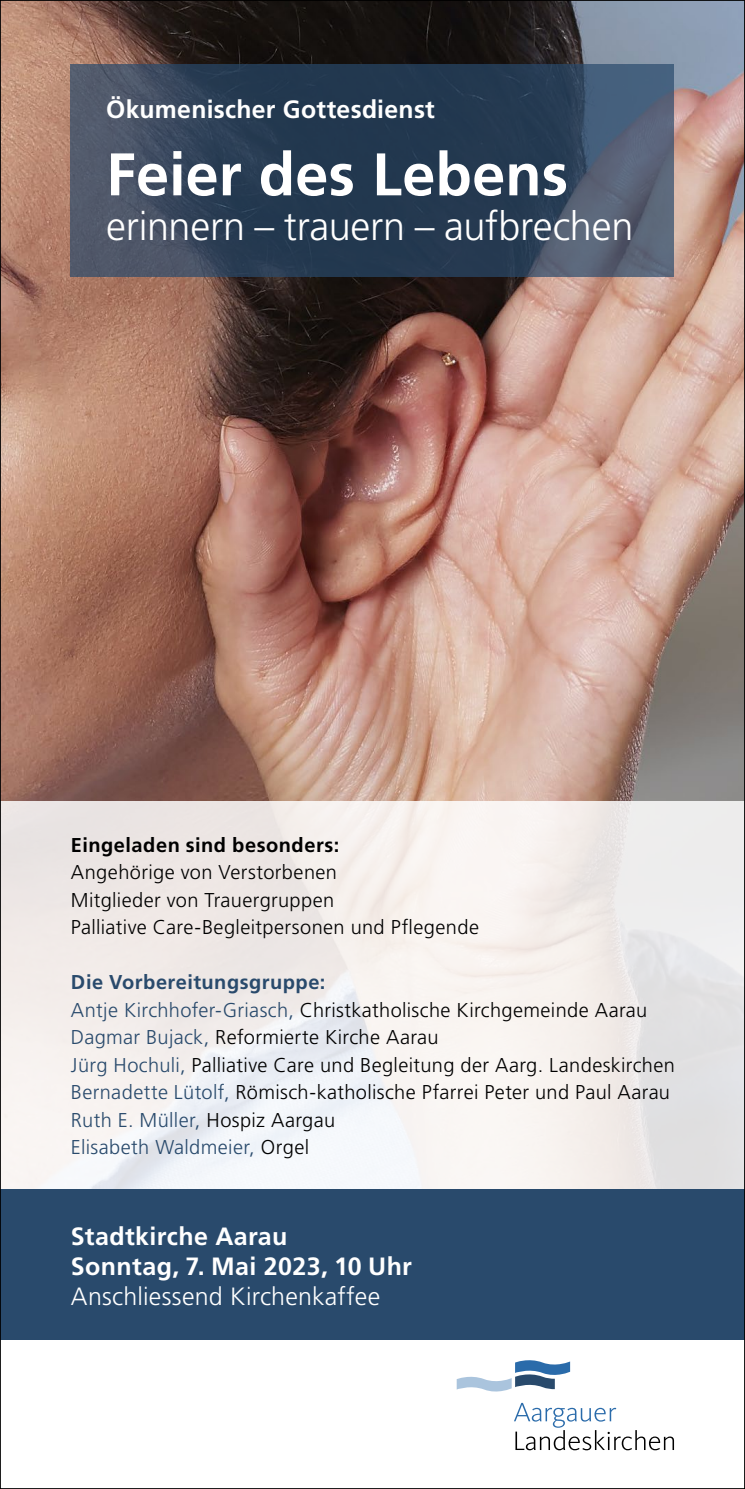
<style>
.page{position:relative;width:745px;height:1489px;background:#fff}
.page>*{position:absolute;margin:0;border:0;box-sizing:border-box;transform-origin:0 0}
.t1{font:700 60px "Frutiger LT Pro";color:#fff}
.t2{font:300 40px "Frutiger LT Pro";letter-spacing:-.005em;color:#fff}
.t3{font:700 25px "Frutiger LT Pro";letter-spacing:.015em;color:#fff}
.t4{font:300 25px "Frutiger LT Pro";letter-spacing:.01em;color:#fff}
.text{font:300 20px "Frutiger LT Pro";letter-spacing:.015em;color:#000}
.text-2{font:300 20px "Frutiger LT Pro";letter-spacing:.015em;color:#294a6c}
.text-3{font:700 20px "Frutiger LT Pro";letter-spacing:.025em;color:#000}
.text-4{font:700 20px "Frutiger LT Pro";letter-spacing:.025em;color:#294a6c}
.s1{color:#294a6c}
.s2{color:#000}
</style>
<div class="page">
<img style="left:2px;top:2px;width:740px;height:799px">
<svg style="left:456px;top:1360px;width:113px;height:31px"></svg>
<svg style="left:514px;top:1402px;width:159px;height:48px"></svg>
<svg style="left:71px;top:64px;width:602px;height:212px;background:#34465c"></svg>
<svg style="left:2px;top:801px;width:740px;height:388px;fill:#f2eeed"></svg>
<div style="left:0;top:1189px;width:744px;height:150px;background:#294a6c"></div>
<p class="t3" style="left:106px;top:94px;width:330px">Ökumenischer Gottesdienst</p>
<p class="t1" style="left:106px;top:139px;width:463px">Feier des Lebens</p>
<p class="t2" style="left:106px;top:203px;width:528px">erinnern – trauern – aufbrechen</p>
<p class="text-3" style="left:71px;top:832px;width:270px">Eingeladen sind besonders:</p>
<p class="text" style="left:71px;top:860px;width:267px">Angehörige von Verstorbenen</p>
<p class="text" style="left:71px;top:888px;width:265px">Mitglieder von Trauergruppen</p>
<p class="text" style="left:71px;top:915px;width:409px">Palliative Care-Begleitpersonen und Pflegende</p>
<p class="text-4" style="left:71px;top:970px;width:256px">Die Vorbereitungsgruppe:</p>
<p class="text" style="left:71px;top:998px;width:577px"><span class="s1">Antje Kirchhofer-Griasch,</span> Christkatholische Kirchgemeinde Aarau</p>
<p class="text" style="left:71px;top:1025px;width:369px"><span class="s1">Dagmar Bujack,</span> Reformierte Kirche Aarau</p>
<p class="text" style="left:71px;top:1053px;width:605px"><span class="s1">Jürg Hochuli,</span> Palliative Care und Begleitung der Aarg. Landeskirchen</p>
<p class="text" style="left:71px;top:1080px;width:600px"><span class="s1">Bernadette Lütolf,</span> Römisch-katholische Pfarrei Peter und Paul Aarau</p>
<p class="text-2" style="left:71px;top:1108px;width:265px">Ruth E. Müller, <span class="s2">Hospiz Aargau</span></p>
<p class="text-2" style="left:71px;top:1135px;width:239px">Elisabeth Waldmeier, <span class="s2">Orgel</span></p>
<p class="t3" style="left:71px;top:1220px;width:218px">Stadtkirche Aarau</p>
<p class="t3" style="left:71px;top:1250px;width:342px">Sonntag, 7. Mai 2023, 10 Uhr</p>
<p class="t4" style="left:71px;top:1281px;width:310px">Anschliessend Kirchenkaffee</p>
</div>
